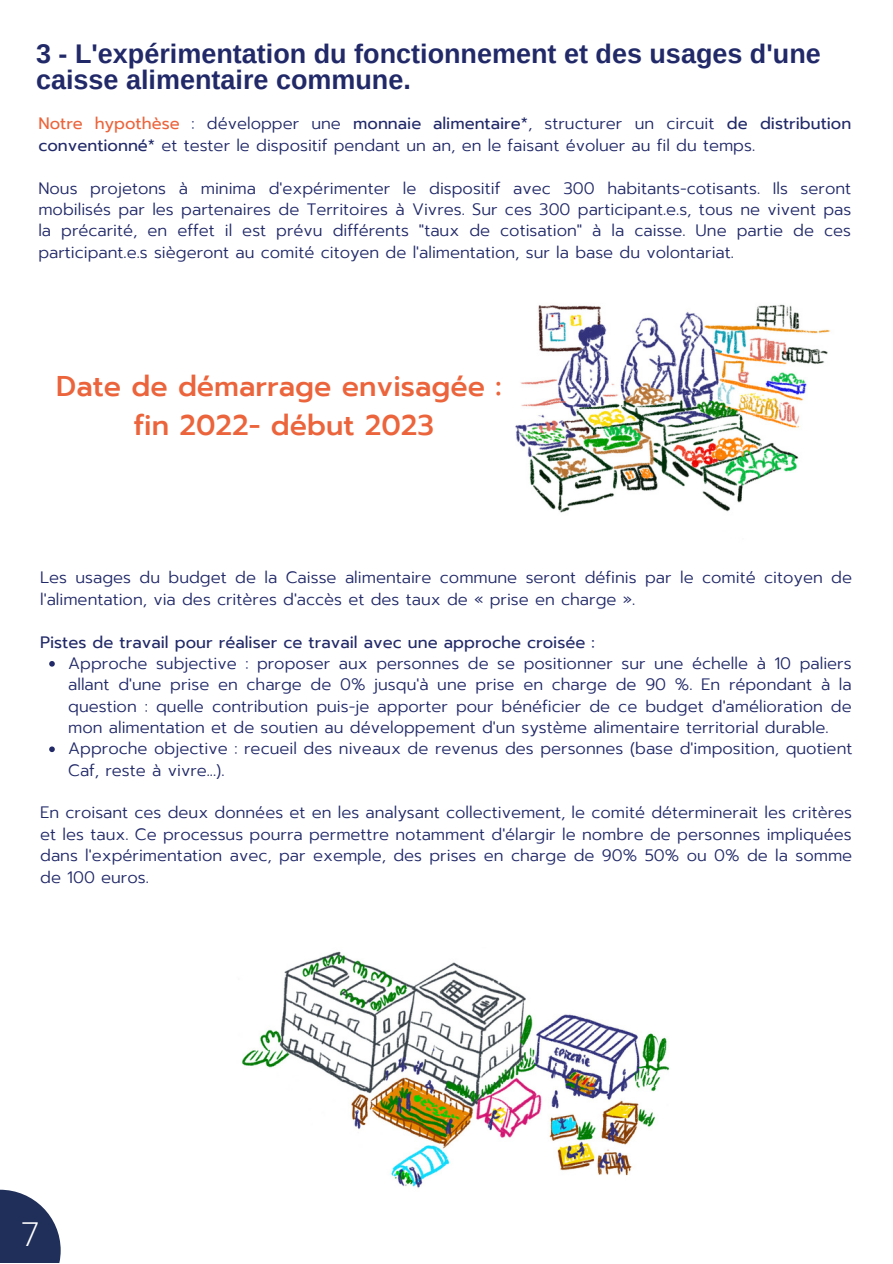
<style>
.page{position:relative;width:893px;height:1264px;background:#fff}
.page>*{position:absolute;margin:0;border:0;box-sizing:border-box;transform-origin:0 0}
.t1{font:300 33px "Open Sans";color:#fff}
.t2{font:500 28.5px/39.3px "Prompt";color:#eb643b;text-align:center}
.t3{font:700 27px/25.8px "Arimo";color:#212968}
.t4{font:300 16.5px/21.3px "Prompt";color:#212968}
.t5{font:16.5px "Prompt";color:#212968}
.s1{font-weight:400;color:#eb643b}
.s2{font-weight:400}
</style>
<div class="page">
<img style="left:242px;top:951px;width:428px;height:237px">
<img style="left:515px;top:304px;width:315px;height:209px">
<svg style="left:49px;top:661px;width:6px;height:5px"></svg>
<svg style="left:49px;top:746px;width:6px;height:6px"></svg>
<svg style="left:0;top:1189px;width:61px;height:73px"></svg>
<h3 class="t3" style="left:36px;top:41px;width:786px">3 - L'expérimentation du fonctionnement et des usages d'une caisse alimentaire commune.</h3>
<p class="t4" style="left:38px;top:113px;width:814px"><span class="s1">Notre hypothèse</span> : développer une <span class="s2">monnaie alimentaire*</span>, structurer un circuit <span class="s2">de distribution conventionné*</span> et tester le dispositif pendant un an, en le faisant évoluer au fil du temps.</p>
<p class="t4" style="left:38px;top:177px;width:814px;text-align:justify">Nous projetons à minima d'expérimenter le dispositif avec 300 habitants-cotisants. Ils seront mobilisés par les partenaires de Territoires à Vivres. Sur ces 300 participant.e.s, tous ne vivent pas la précarité, en effet il est prévu différents "taux de cotisation" à la caisse. Une partie de ces participant.e.s siègeront au comité citoyen de l'alimentation, sur la base du volontariat.</p>
<h2 class="t2" style="left:56px;top:366px;width:446px">Date de démarrage envisagée : fin 2022- début 2023</h2>
<p class="t4" style="left:40px;top:567px;width:813px">Les usages du budget de la Caisse alimentaire commune seront définis par le comité citoyen de l'alimentation, via des critères d'accès et des taux de « prise en charge ».</p>
<p class="t5" style="left:40px;top:629px;width:556px">Pistes de travail pour réaliser ce travail avec une approche croisée :</p>
<p class="t4" style="left:68px;top:652px;width:785px">Approche subjective : proposer aux personnes de se positionner sur une échelle à 10 paliers allant d'une prise en charge de 0% jusqu'à une prise en charge de 90 %. En répondant à la question : quelle contribution puis-je apporter pour bénéficier de ce budget d'amélioration de mon alimentation et de soutien au développement d'un système alimentaire territorial durable.<br>Approche objective : recueil des niveaux de revenus des personnes (base d'imposition, quotient Caf, reste à vivre...).</p>
<p class="t4" style="left:40px;top:802px;width:813px;text-align:justify">En croisant ces deux données et en les analysant collectivement, le comité déterminerait les critères et les taux. Ce processus pourra permettre notamment d'élargir le nombre de personnes impliquées dans l'expérimentation avec, par exemple, des prises en charge de 90% 50% ou 0% de la somme de 100 euros.</p>
<h1 class="t1" style="left:21px;top:1210px;width:20px">7</h1>
</div>
